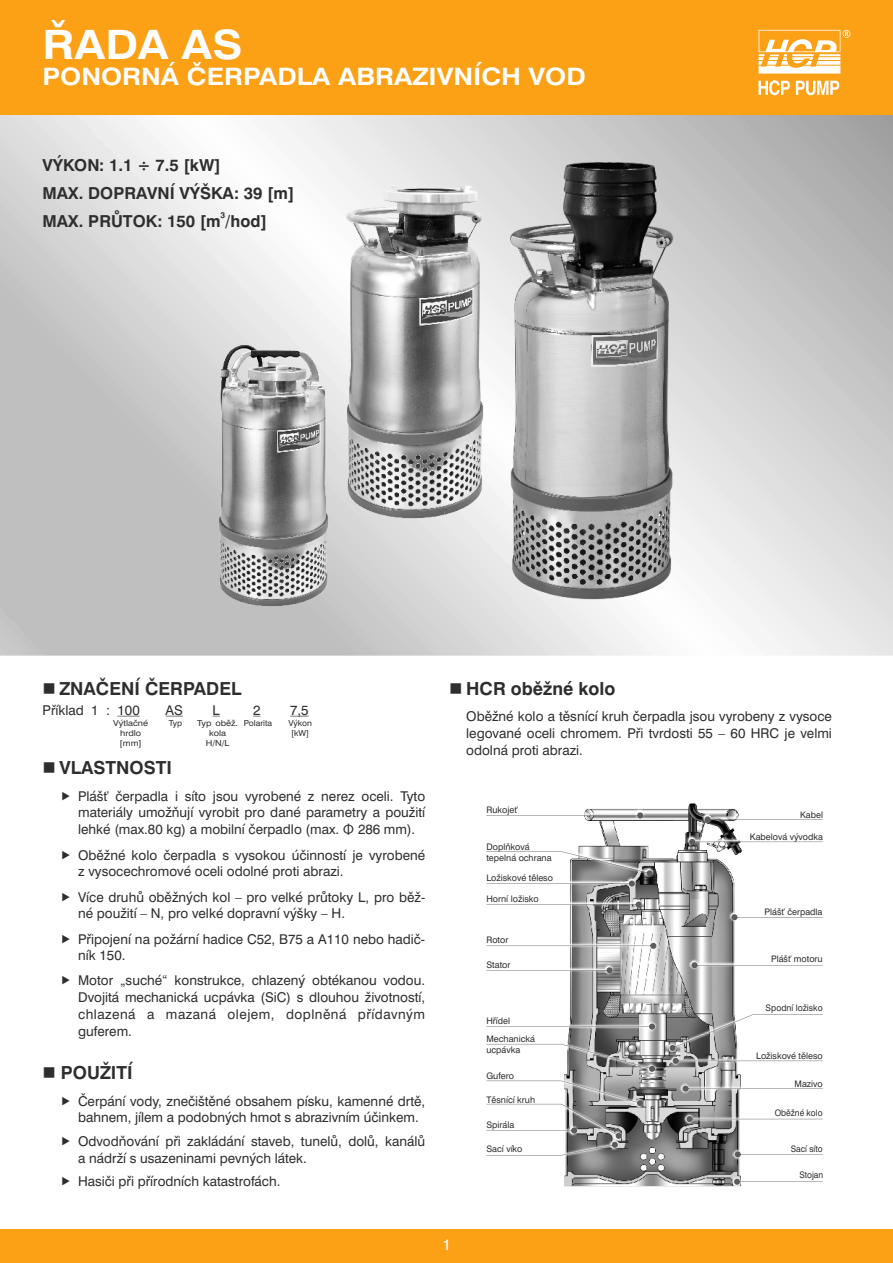
<style>
.page{position:relative;width:893px;height:1263px;background:#fff}
.page>*{position:absolute;margin:0;border:0;box-sizing:border-box;transform-origin:0 0}
.t1{font:700 40.5px "Swiss 721 BTCE";color:#fff;scale:1.11 1}
.t2{font:700 24px "Swiss 721 BTCE";color:#fff;scale:1.11 1}
.t3{font:700 18px "Swiss 721 BTCE";color:#2e2e2e}
.t4{font:700 16.5px/27.6px "Swiss 721 BTCE";color:#2e2e2e}
.t5{font:15px "Swiss 721 BTCE";color:#fff;scale:1.11 1}
.t6{font:13.5px/16.8px "Swiss 721 BTCE";color:#2e2e2e}
.t7{font:9px/11.2px "Swiss 721 BTCE";color:#2e2e2e}
.t8{font:9px "Swiss 721 BTCE";color:#2e2e2e;scale:.93 1}
.t9{font:9px "Swiss 721 BTCE";color:#2e2e2e;scale:.96 1}
.t10{font:8.25px/10.2px "Swiss 721 BTCE";color:#2e2e2e;text-align:center;scale:1.11 1}
.t11{font:8.25px/10.2px "Swiss 721 BTCE";color:#2e2e2e;text-align:center}
.t12{font:700 8.25px "Swiss 721 BTCE";color:#2e2e2e}
.s1{font-family:"Arial"}
.s2{font-family:"Lithos Pro"}
</style>
<div class="page">
<img style="left:486px;top:809px;width:256px;height:378px">
<img style="left:0;top:115px;width:893px;height:540px">
<svg style="left:486px;top:967px;width:127px;height:6px"></svg>
<svg style="left:486px;top:943px;width:170px;height:6px"></svg>
<svg style="left:486px;top:1023px;width:169px;height:6px"></svg>
<svg style="left:486px;top:851px;width:167px;height:35px"></svg>
<svg style="left:486px;top:1044px;width:169px;height:28px"></svg>
<svg style="left:486px;top:812px;width:157px;height:6px"></svg>
<svg style="left:705px;top:816px;width:118px;height:6px"></svg>
<svg style="left:731px;top:914px;width:92px;height:6px"></svg>
<svg style="left:691px;top:962px;width:132px;height:6px"></svg>
<svg style="left:669px;top:1014px;width:154px;height:37px"></svg>
<svg style="left:673px;top:1058px;width:150px;height:6px"></svg>
<svg style="left:682px;top:1085px;width:141px;height:7px"></svg>
<svg style="left:686px;top:1116px;width:137px;height:6px"></svg>
<svg style="left:735px;top:1151px;width:88px;height:6px"></svg>
<svg style="left:734px;top:1179px;width:89px;height:6px"></svg>
<svg style="left:689px;top:839px;width:134px;height:6px"></svg>
<svg style="left:486px;top:901px;width:156px;height:6px"></svg>
<svg style="left:486px;top:1081px;width:157px;height:74px"></svg>
<div style="left:0;top:1229px;width:893px;height:34px;background:#fca116"></div>
<div style="left:0;top:0;width:893px;height:115px;background:#fca116"></div>
<svg style="left:758px;top:30px;width:92px;height:65px"></svg>
<svg style="left:118px;top:716px;width:22px;height:1px"></svg>
<svg style="left:166px;top:716px;width:17px;height:1px"></svg>
<svg style="left:290px;top:716px;width:19px;height:1px"></svg>
<img style="left:511px;top:163px;width:162px;height:436px">
<img style="left:220px;top:345px;width:109px;height:262px">
<img style="left:347px;top:186px;width:137px;height:332px">
<h1 class="t1" style="left:43px;top:28px;width:182px">ŘADA AS</h1>
<h2 class="t2" style="left:43px;top:67px;width:491px">PONORNÁ ČERPADLA ABRAZIVNÍCH VOD</h2>
<p class="t4" style="left:43px;top:153px;width:253px">VÝKON: 1.1 ÷ 7.5 [kW]<br>MAX. DOPRAVNÍVÝŠKA: 39 [m]</p>
<p class="t12" style="left:221px;top:212px;width:6px">3</p>
<p class="t4" style="left:43px;top:208px;width:226px">MAX. PRŮ TOK: 150 [m /hod]</p>
<h3 class="t3" style="left:42px;top:681px;width:201px">■ ZNAČENÍČERPADEL</h3>
<p class="t6" style="left:43px;top:703px;width:99px">Příklad 1 : 100</p>
<p class="t6" style="left:166px;top:703px;width:19px">AS</p>
<p class="t6" style="left:213px;top:703px;width:9px">L</p>
<p class="t6" style="left:253px;top:703px;width:9px">2</p>
<p class="t6" style="left:290px;top:703px;width:20px">7,5</p>
<p class="t10" style="left:113px;top:719px;width:33px">Výtlačné hrdlo [mm]</p>
<p class="t11" style="left:244px;top:719px;width:30px">Polarita</p>
<p class="t10" style="left:197px;top:719px;width:38px">Typ oběž. kola<br>H/N/L</p>
<p class="t11" style="left:169px;top:719px;width:15px">Typ</p>
<p class="t11" style="left:288px;top:719px;width:25px">Výkon [kW]</p>
<h3 class="t3" style="left:42px;top:760px;width:131px">■ VLASTNOSTI</h3>
<p class="t6" style="left:78px;top:789px;width:353px">Pláš<span class="s1">ť</span> čerpadla i síto jsou vyrobené z nerez oceli. Tyto materiály umožňujívyrobit pro dané parametry a použití lehké (max.80 kg) a mobilníčerpadlo (max. <span class="s2">Φ</span> 286 mm).</p>
<p class="t6" style="left:78px;top:848px;width:348px">Oběžné kolo čerpadla s vysokou účinností je vyrobené z vysocechromové oceli odolné proti abrazi.</p>
<p class="t6" style="left:78px;top:890px;width:349px">Více druhů oběžných kol – pro velké průtoky L, pro běž&shy;né použití– N, pro velké dopravnívýšky – H.</p>
<p class="t6" style="left:78px;top:931px;width:349px">Připojenína požárníhadice C52, B75 a A110 nebo hadič&shy;ník 150.</p>
<p class="t6" style="left:78px;top:973px;width:349px;text-align:justify">Motor „suché“ konstrukce, chlazený obtékanou vodou.<br>Dvojitá mechanická ucpávka (SiC) s dlouhou životností, chlazená a mazaná olejem, doplněná přídavným guferem.</p>
<h3 class="t3" style="left:42px;top:1065px;width:96px">■ POUŽITÍ</h3>
<p class="t6" style="left:78px;top:1094px;width:349px">Čerpánívody, znečištěné obsahem písku, kamenné drtě, bahnem, jílem a podobných hmot s abrazivním účinkem.</p>
<p class="t6" style="left:78px;top:1134px;width:349px">Odvodňování při zakládání staveb, tunelů, dolů, kanálů a nádržís usazeninami pevných látek.</p>
<p class="t6" style="left:78px;top:1174px;width:204px">Hasiči při přírodních katastrofách.</p>
<h3 class="t3" style="left:449px;top:681px;width:168px">■ HCR oběžné kolo</h3>
<p class="t6" style="left:466px;top:709px;width:367px;text-align:justify">Oběžné kolo a těsnícíkruh čerpadla jsou vyrobeny z vysoce legované oceli chromem. Při tvrdosti 55 – 60 HRC je velmi odolná proti abrazi.</p>
<p class="t7" style="left:486px;top:805px;width:33px">Rukoje<span class="s1">ť</span></p>
<p class="t7" style="left:486px;top:842px;width:67px">Doplňková tepelná ochrana</p>
<p class="t7" style="left:486px;top:873px;width:68px">Ložiskové těleso</p>
<p class="t7" style="left:486px;top:894px;width:54px">Horníložisko</p>
<p class="t7" style="left:486px;top:935px;width:23px">Rotor</p>
<p class="t7" style="left:486px;top:959px;width:25px">Stator</p>
<p class="t7" style="left:486px;top:1016px;width:25px">Hřídel</p>
<p class="t7" style="left:486px;top:1034px;width:50px">Mechanická ucpávka</p>
<p class="t7" style="left:486px;top:1071px;width:29px">Gufero</p>
<p class="t7" style="left:486px;top:1094px;width:50px">Těsnícíkruh</p>
<p class="t7" style="left:486px;top:1119px;width:29px">Spirála</p>
<p class="t7" style="left:486px;top:1144px;width:38px">Sacívíko</p>
<p class="t7" style="left:800px;top:810px;width:24px">Kabel</p>
<p class="t7" style="left:750px;top:832px;width:75px">Kabelová vývodka</p>
<p class="t7" style="left:764px;top:907px;width:60px">Pláš<span class="s1">ť</span> čerpadla</p>
<p class="t7" style="left:771px;top:954px;width:53px">Pláš<span class="s1">ť</span> motoru</p>
<p class="t9" style="left:766px;top:1004px;width:61px">Spodníložisko</p>
<p class="t7" style="left:756px;top:1051px;width:68px">Ložiskové těleso</p>
<p class="t7" style="left:794px;top:1079px;width:30px">Mazivo</p>
<p class="t8" style="left:775px;top:1109px;width:53px">Oběžné kolo</p>
<p class="t8" style="left:791px;top:1145px;width:36px">Sacísíto</p>
<p class="t8" style="left:799px;top:1171px;width:27px">Stojan</p>
<p class="t5" style="left:442px;top:1239px;width:10px">1</p>
</div>
